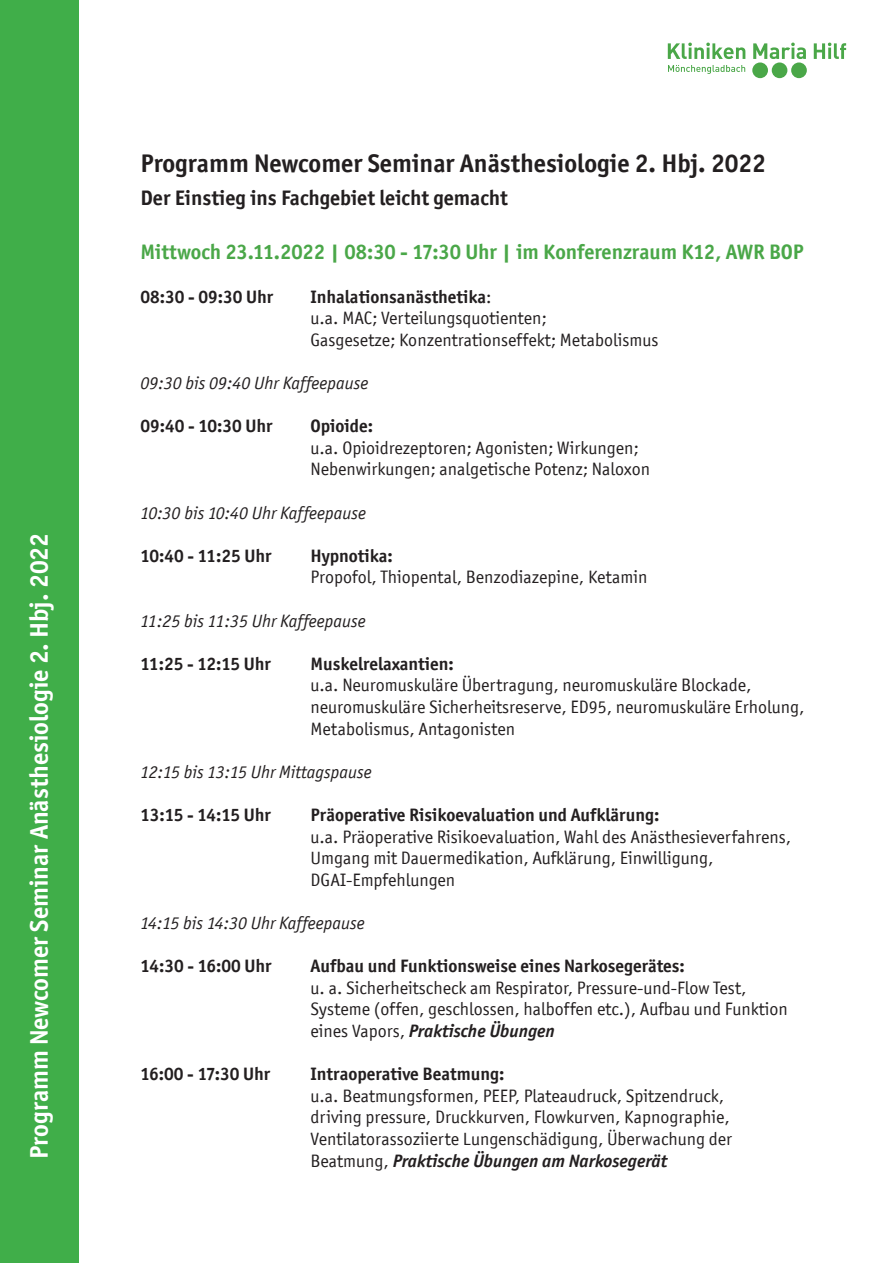
<style>
.page{position:relative;width:893px;height:1263px;background:#fff}
.page>*{position:absolute;margin:0;border:0;box-sizing:border-box;transform-origin:0 0}
.t1{font:700 25.5px "Officina San ITC";color:#231f20}
.t2{font:700 25.5px "Officina San ITC";color:#fff}
.t3{font:700 21px "Officina San ITC";color:#4aa748}
.t4{font:700 21px "Officina San ITC";color:#231f20}
.t5{font:18px/21.6px "Officina San ITC";color:#231f20}
.t6{font:700 18px "Officina San ITC";color:#231f20}
.t7{font:italic 18px "Officina San ITC";color:#231f20}
.t8{font:700 18px "Officina San ITC";letter-spacing:-.02em;color:#231f20}
.t9{font:700 18px "Officina San ITC";letter-spacing:-.03em;color:#231f20}
.s1{font-weight:700}
.s2{font-weight:700;font-style:italic}
</style>
<div class="page">
<svg style="left:668px;top:43px;width:178px;height:16px"></svg>
<svg style="left:668px;top:65px;width:77px;height:9px"></svg>
<div style="left:772px;top:62px;width:15px;height:16px;background:#4aa748;border-radius:50%"></div>
<div style="left:791px;top:62px;width:16px;height:16px;background:#4aa748;border-radius:50%"></div>
<div style="left:752px;top:62px;width:16px;height:16px;background:#4aa748;border-radius:50%"></div>
<div style="left:0;top:0;width:79px;height:1263px;background:#40ae49"></div>
<h1 class="t2" style="left:23px;top:1159px;width:627px;rotate:-90deg">Programm Newcomer Seminar Anästhesiologie 2. Hbj. 2022</h1>
<h1 class="t1" style="left:141px;top:148px;width:627px">Programm Newcomer Seminar Anästhesiologie 2. Hbj. 2022</h1>
<p class="t4" style="left:141px;top:185px;width:369px">Der Einstieg ins Fachgebiet leicht gemacht</p>
<p class="t3" style="left:141px;top:239px;width:665px">Mittwoch 23.11.2022 | 08:30 - 17:30 Uhr | im Konferenzraum K12, AWR BOP</p>
<p class="t6" style="left:141px;top:285px;width:134px">08:30 - 09:30 Uhr</p>
<p class="t5" style="left:311px;top:286px;width:349px"><span class="s1">Inhalationsanästhetika</span>:<br>u.a. MAC; Verteilungsquotienten;<br>Gasgesetze; Konzentrationseffekt; Metabolismus</p>
<p class="t7" style="left:141px;top:373px;width:229px">09:30 bis 09:40 Uhr Kaffeepause</p>
<p class="t6" style="left:141px;top:415px;width:133px">09:40 - 10:30 Uhr</p>
<p class="t6" style="left:311px;top:415px;width:64px">Opioide:</p>
<p class="t5" style="left:311px;top:437px;width:341px">u.a. Opioidrezeptoren; Agonisten; Wirkungen;<br>Nebenwirkungen; analgetische Potenz; Naloxon</p>
<p class="t7" style="left:141px;top:502px;width:227px">10:30 bis 10:40 Uhr Kaffeepause</p>
<p class="t6" style="left:141px;top:544px;width:132px">10:40 - 11:25 Uhr</p>
<p class="t6" style="left:311px;top:544px;width:84px">Hypnotika:</p>
<p class="t5" style="left:311px;top:566px;width:338px">Propofol, Thiopental, Benzodiazepine, Ketamin</p>
<p class="t7" style="left:141px;top:610px;width:227px">11:25 bis 11:35 Uhr Kaffeepause</p>
<p class="t8" style="left:141px;top:652px;width:132px">11:25 - 12:15 Uhr</p>
<p class="t6" style="left:311px;top:652px;width:145px">Muskelrelaxantien:</p>
<p class="t5" style="left:311px;top:674px;width:495px">u.a. Neuromuskuläre Übertragung, neuromuskuläre Blockade, neuromuskuläre Sicherheitsreserve, ED95, neuromuskuläre Erholung,<br>Metabolismus, Antagonisten</p>
<p class="t7" style="left:141px;top:762px;width:233px">12:15 bis 13:15 Uhr Mittagspause</p>
<p class="t9" style="left:141px;top:804px;width:132px">13:15 - 14:15 Uhr</p>
<p class="t6" style="left:311px;top:804px;width:350px">Präoperative Risikoevaluation und Aufklärung:</p>
<p class="t5" style="left:311px;top:826px;width:482px">u.a. Präoperative Risikoevaluation, Wahl des Anästhesieverfahrens,<br>Umgang mit Dauermedikation, Aufklärung, Einwilligung,<br>DGAI-Empfehlungen</p>
<p class="t7" style="left:141px;top:913px;width:226px">14:15 bis 14:30 Uhr Kaffeepause</p>
<p class="t6" style="left:141px;top:955px;width:133px">14:30 - 16:00 Uhr</p>
<p class="t6" style="left:311px;top:955px;width:376px">Aufbau und Funktionsweise eines Narkosegerätes:</p>
<p class="t5" style="left:311px;top:977px;width:479px">u. a. Sicherheitscheck am Respirator, Pressure-und-Flow Test,<br>Systeme (offen, geschlossen, halboffen etc.), Aufbau und Funktion eines Vapors, <span class="s2">Praktische Übungen</span></p>
<p class="t6" style="left:141px;top:1063px;width:131px">16:00 - 17:30 Uhr</p>
<p class="t6" style="left:311px;top:1063px;width:195px">Intraoperative Beatmung:</p>
<p class="t5" style="left:311px;top:1085px;width:423px">u.a. Beatmungsformen, PEEP, Plateaudruck, Spitzendruck, driving pressure, Druckkurven, Flowkurven, Kapnographie, Ventilatorassoziierte Lungenschädigung, Überwachung der Beatmung, <span class="s2">Praktische Übungen am Narkosegerät</span></p>
</div>
